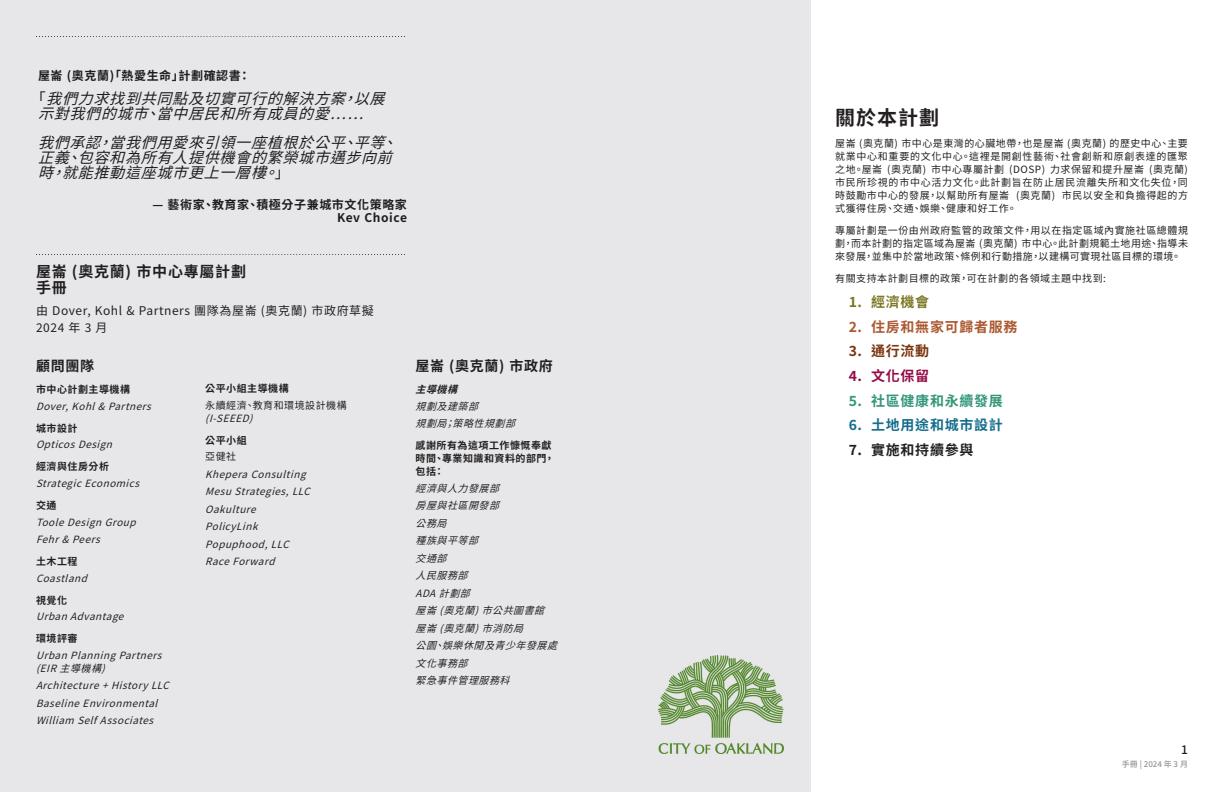
<style>
.page{position:relative;width:1224px;height:792px;background:#fff}
.page>*{position:absolute;margin:0;border:0;box-sizing:border-box;transform-origin:0 0}
.VA_Body_Text{font:700 20px "Noto Sans TC";letter-spacing:.05em;color:#231f20}
.VA_Body_Text-2{font:italic 15px/15px "Noto Sans TC";color:#231f20}
.VA_Body_Text-3{font:700 15px "Noto Sans TC";letter-spacing:.05em;color:#231f20}
.VA_Body_Text-4{font:700 14px "Noto Sans TC";letter-spacing:.05em;color:#231f20}
.t1{font:700 14px "Noto Sans TC";letter-spacing:.05em;color:#ac5830}
.t2{font:700 14px "Noto Sans TC";letter-spacing:.05em;color:#33967a}
.t3{font:700 14px "Noto Sans TC";letter-spacing:.05em;color:#146e8c}
.t4{font:700 14px "Noto Sans TC";color:#7b7622}
.t5{font:700 14px "Noto Sans TC";color:#7b340d}
.t6{font:700 14px "Noto Sans TC";color:#950b47}
.VA_Body_Text-5{font:700 12px "Noto Sans TC";letter-spacing:.05em;color:#231f20}
.VA_Body_Text-6{font:12px "Noto Sans TC";letter-spacing:.05em;color:#231f20}
.t7{font:500 12px "Noto Sans TC";color:#231f20}
.VA_Body_Text-7{font:italic 10px "Noto Sans TC";color:#231f20}
.VA_Body_Text-8{font:10px/13px "Noto Sans TC";letter-spacing:.05em;color:#231f20;text-align:justify}
.VA_Body_Text-9{font:700 10px/13px "Noto Sans TC";letter-spacing:.05em;color:#231f20}
.VA_Body_Text-10{font:italic 700 10px "Noto Sans TC";color:#231f20}
.t8{font:500 8px "Noto Sans TC";color:#939598}
.s1{font-style:normal}
.s2{font-style:italic}
</style>
<div class="page">
<div style="left:0;top:0;width:811px;height:792px;background:#e7e7e9"></div>
<img style="left:659px;top:656px;width:125px;height:97px">
<hr style="left:34px;top:252px;width:371px;height:3px;background:#231f20;opacity:.75">
<hr style="left:34px;top:34px;width:371px;height:3px;background:#231f20;opacity:.75">
<p class="VA_Body_Text-5" style="left:38px;top:69px;width:214px">屋崙 (奧克蘭)「熱愛生命」計劃確認書：</p>
<p class="VA_Body_Text-2" style="left:38px;top:92px;width:359px;text-indent:-7px"><span class="s1">「</span>我們力求找到共同點及切實可行的解決方案，以展示對我們的城市、當中居民和所有成員的愛……</p>
<p class="VA_Body_Text-2" style="left:38px;top:135px;width:371px">我們承認，當我們用愛來引領一座植根於公平、平等、正義、包容和為所有人提供機會的繁榮城市邁步向前時，就能推動這座城市更上一層樓。<span class="s1">」</span></p>
<p class="VA_Body_Text-5" style="left:153px;top:198px;width:256px">— 藝術家、教育家、積極分子兼城市文化策略家</p>
<p class="VA_Body_Text-5" style="left:337px;top:211px;width:71px">Kev Choice</p>
<p class="VA_Body_Text-3" style="left:36px;top:264px;width:212px">屋崙 (奧克蘭) 市中心專屬計劃</p>
<p class="VA_Body_Text-3" style="left:36px;top:280px;width:32px">手冊</p>
<p class="VA_Body_Text-6" style="left:36px;top:304px;width:339px">由 Dover, Kohl &amp; Partners 團隊為屋崙 (奧克蘭) 市政府草擬</p>
<p class="VA_Body_Text-6" style="left:36px;top:321px;width:73px">2024 年 3 月</p>
<p class="VA_Body_Text-4" style="left:36px;top:358px;width:60px">顧問團隊</p>
<p class="VA_Body_Text-9" style="left:36px;top:383px;width:96px">市中心計劃主導機構</p>
<p class="VA_Body_Text-7" style="left:36px;top:400px;width:124px">Dover,Kohl&amp;Partners</p>
<p class="VA_Body_Text-9" style="left:36px;top:422px;width:43px">城市設計</p>
<p class="VA_Body_Text-7" style="left:36px;top:439px;width:85px">OpticosDesign</p>
<p class="VA_Body_Text-9" style="left:36px;top:460px;width:74px">經濟與住房分析</p>
<p class="VA_Body_Text-7" style="left:36px;top:478px;width:112px">StrategicEconomics</p>
<p class="VA_Body_Text-9" style="left:36px;top:499px;width:22px">交通</p>
<p class="VA_Body_Text-7" style="left:36px;top:516px;width:109px">TooleDesignGroup</p>
<p class="VA_Body_Text-7" style="left:36px;top:534px;width:73px">Fehr&amp;Peers</p>
<p class="VA_Body_Text-9" style="left:36px;top:555px;width:43px">土木工程</p>
<p class="VA_Body_Text-7" style="left:36px;top:572px;width:60px">Coastland</p>
<p class="VA_Body_Text-9" style="left:36px;top:594px;width:32px">視覺化</p>
<p class="VA_Body_Text-7" style="left:36px;top:611px;width:97px">UrbanAdvantage</p>
<p class="VA_Body_Text-9" style="left:36px;top:632px;width:43px">環境評審</p>
<p class="VA_Body_Text-7" style="left:36px;top:650px;width:135px">UrbanPlanningPartners</p>
<p class="VA_Body_Text-7" style="left:36px;top:663px;width:78px">(EIR主導機構)</p>
<p class="VA_Body_Text-7" style="left:36px;top:680px;width:142px">Architecture+HistoryLLC</p>
<p class="VA_Body_Text-7" style="left:36px;top:698px;width:131px">BaselineEnvironmental</p>
<p class="VA_Body_Text-7" style="left:36px;top:715px;width:126px">WilliamSelfAssociates</p>
<p class="VA_Body_Text-9" style="left:205px;top:382px;width:85px">公平小組主導機構</p>
<p class="VA_Body_Text-8" style="left:205px;top:399px;width:143px">永續經濟、教育和環境設計機構<span class="s2">(I-SEEED)</span></p>
<p class="VA_Body_Text-9" style="left:205px;top:434px;width:43px">公平小組</p>
<p class="VA_Body_Text-8" style="left:205px;top:450px;width:32px">亞健社</p>
<p class="VA_Body_Text-7" style="left:205px;top:468px;width:110px">KheperaConsulting</p>
<p class="VA_Body_Text-7" style="left:205px;top:486px;width:114px">MesuStrategies,LLC</p>
<p class="VA_Body_Text-7" style="left:205px;top:503px;width:60px">Oakulture</p>
<p class="VA_Body_Text-7" style="left:205px;top:521px;width:62px">PolicyLink</p>
<p class="VA_Body_Text-7" style="left:205px;top:538px;width:93px">Popuphood,LLC</p>
<p class="VA_Body_Text-7" style="left:205px;top:556px;width:79px">RaceForward</p>
<p class="VA_Body_Text-4" style="left:416px;top:358px;width:139px">屋崙 (奧克蘭) 市政府</p>
<p class="VA_Body_Text-10" style="left:416px;top:384px;width:51px">主導機構</p>
<p class="VA_Body_Text-7" style="left:416px;top:400px;width:72px">規劃及建築部</p>
<p class="VA_Body_Text-7" style="left:416px;top:418px;width:109px">規劃局；策略性規劃部</p>
<p class="VA_Body_Text-9" style="left:416px;top:439px;width:140px">感謝所有為這項工作慷慨奉獻時間、專業知識和資料的部門，包括：</p>
<p class="VA_Body_Text-7" style="left:416px;top:483px;width:93px">經濟與人力發展部</p>
<p class="VA_Body_Text-7" style="left:416px;top:500px;width:93px">房屋與社區開發部</p>
<p class="VA_Body_Text-7" style="left:416px;top:518px;width:40px">公務局</p>
<p class="VA_Body_Text-7" style="left:416px;top:535px;width:72px">種族與平等部</p>
<p class="VA_Body_Text-7" style="left:416px;top:553px;width:40px">交通部</p>
<p class="VA_Body_Text-7" style="left:416px;top:570px;width:61px">人民服務部</p>
<p class="VA_Body_Text-7" style="left:416px;top:588px;width:64px">ADA計劃部</p>
<p class="VA_Body_Text-7" style="left:416px;top:605px;width:138px">屋崙(奧克蘭)市公共圖書館</p>
<p class="VA_Body_Text-7" style="left:416px;top:623px;width:117px">屋崙(奧克蘭)市消防局</p>
<p class="VA_Body_Text-7" style="left:416px;top:640px;width:151px">公園、娛樂休閒及青少年發展處</p>
<p class="VA_Body_Text-7" style="left:416px;top:658px;width:61px">文化事務部</p>
<p class="VA_Body_Text-7" style="left:416px;top:675px;width:103px">緊急事件管理服務科</p>
<p class="VA_Body_Text" style="left:835px;top:107px;width:105px">關於本計劃</p>
<p class="VA_Body_Text-8" style="left:835px;top:137px;width:354px">屋崙 (奧克蘭) 市中心是東灣的心臟地帶，也是屋崙 (奧克蘭) 的歷史中心、主要就業中心和重要的文化中心。這裡是開創性藝術、社會創新和原創表達的匯聚之地。屋崙 (奧克蘭) 市中心專屬計劃 (DOSP) 力求保留和提升屋崙 (奧克蘭)市民所珍視的市中心活力文化。此計劃旨在防止居民流離失所和文化失位，同時鼓勵市中心的發展，以幫助所有屋崙 (奧克蘭) 市民以安全和負擔得起的方式獲得住房、交通、娛樂、健康和好工作。</p>
<p class="VA_Body_Text-8" style="left:835px;top:224px;width:354px">專屬計劃是一份由州政府監管的政策文件，用以在指定區域內實施社區總體規劃，而本計劃的指定區域為屋崙 (奧克蘭) 市中心。此計劃規範土地用途、指導未來發展，並集中於當地政策、條例和行動措施，以建構可實現社區目標的環境。</p>
<p class="VA_Body_Text-8" style="left:835px;top:272px;width:272px">有關支持本計劃目標的政策，可在計劃的各領域主題中找到:</p>
<p class="t4" style="left:849px;top:294px;width:82px">1. 經濟機會</p>
<p class="t1" style="left:849px;top:319px;width:170px">2. 住房和無家可歸者服務</p>
<p class="t5" style="left:849px;top:343px;width:82px">3. 通行流動</p>
<p class="t6" style="left:849px;top:368px;width:82px">4. 文化保留</p>
<p class="t2" style="left:849px;top:393px;width:156px">5. 社區健康和永續發展</p>
<p class="t3" style="left:849px;top:417px;width:156px">6. 土地用途和城市設計</p>
<p class="VA_Body_Text-4" style="left:849px;top:442px;width:126px">7. 實施和持續參與</p>
<p class="t7" style="left:1181px;top:743px;width:8px">1</p>
<p class="t8" style="left:1122px;top:759px;width:68px">手冊 | 2024 年 3 月</p>
</div>
